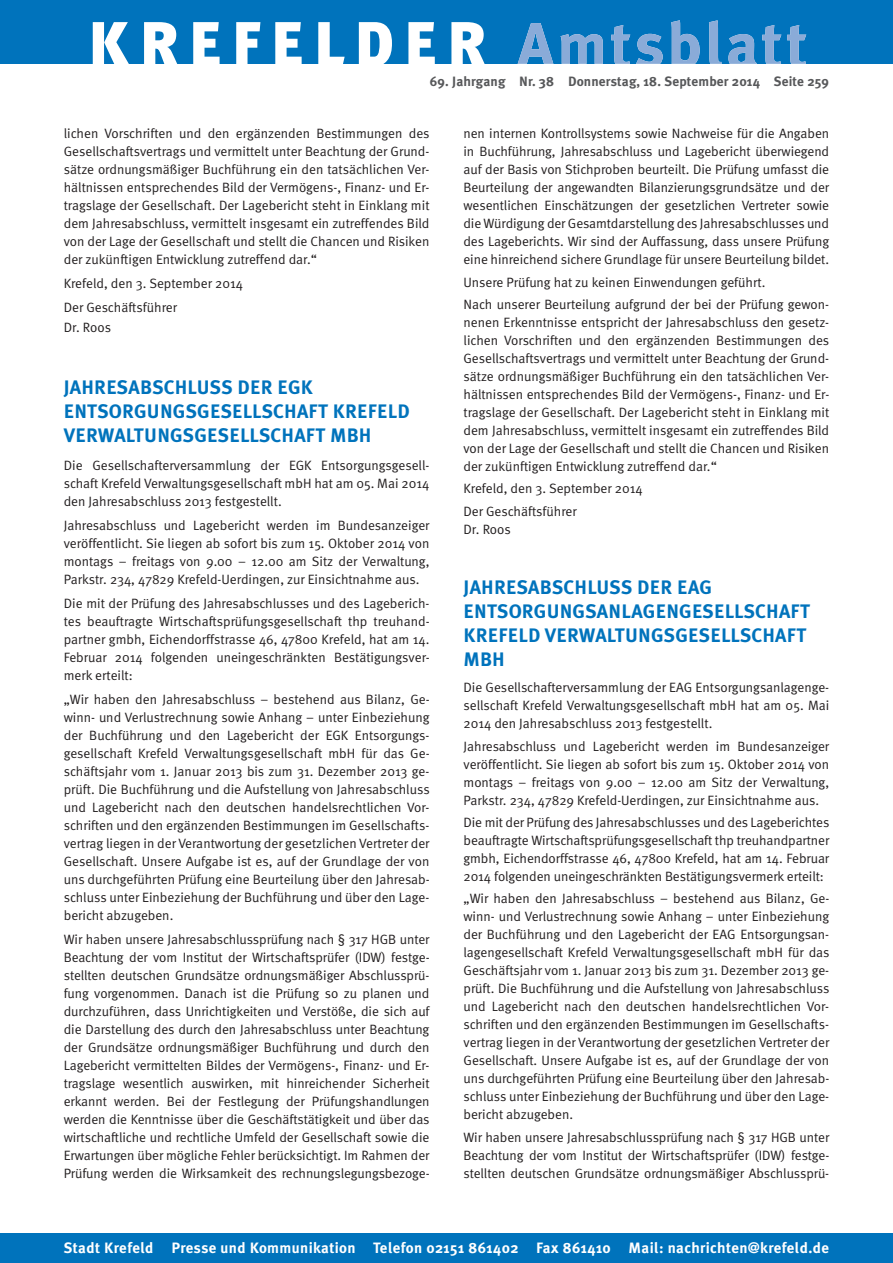
<style>
.page{position:relative;width:893px;height:1263px;background:#fff}
.page>*{position:absolute;margin:0;border:0;box-sizing:border-box;transform-origin:0 0}
.t1{font:700 19.5px/24px "Meta Plus";letter-spacing:.01em;color:#0073bc}
.t2{font:700 15px "Meta Plus";letter-spacing:.025em;color:#fff}
.t3{font:13.5px/18px "Meta Normal";color:#231f20;text-align:justify}
.t4{font:700 13.5px "Meta Plus";letter-spacing:.01em;color:#57585a}
</style>
<div class="page">
<div style="left:0;top:0;width:893px;height:64px;background:#0073bc"></div>
<svg style="left:93px;top:22px;width:392px;height:42px"></svg>
<svg style="left:517px;top:20px;width:289px;height:44px"></svg>
<div style="left:0;top:1233px;width:893px;height:30px;background:#0073bc"></div>
<p class="t4" style="left:430px;top:76px;width:401px">69. Jahrgang Nr. 38 Donnerstag, 18. September 2014 Seite 259</p>
<p class="t3" style="left:64px;top:124px;width:367px">lichen Vorschriften und den ergänzenden Bestimmungen des Gesellschaftsvertrags und vermittelt unter Beachtung der Grund&shy;sätze ordnungsmäßiger Buchführung ein den tatsächlichen Ver&shy;hältnissen entsprechendes Bild der Vermögens-, Finanz- und Er&shy;tragslage der Gesellschaft. Der Lagebericht steht in Einklang mit dem Jahresabschluss, vermittelt insgesamt ein zutreffendes Bild von der Lage der Gesellschaft und stellt die Chancen und Risiken der zukünftigen Entwicklung zutreffend dar.“</p>
<p class="t3" style="left:64px;top:271px;width:181px;line-height:23.9px">Krefeld, den 3. September 2014<br>Der Geschäftsführer</p>
<p class="t3" style="left:64px;top:318px;width:49px">Dr. Roos</p>
<h1 class="t1" style="left:64px;top:377px;width:347px">JAHRESABSCHLUSS DER EGK<br>ENTSORGUNGSGESELLSCHAFT KREFELD<br>VERWALTUNGSGESELLSCHAFT MBH</h1>
<p class="t3" style="left:64px;top:456px;width:367px">Die Gesellschafterversammlung der EGK Entsorgungsgesell&shy;schaft Krefeld Verwaltungsgesellschaft mbH hat am 05. Mai 2014 den Jahresabschluss 2013 festgestellt.</p>
<p class="t3" style="left:64px;top:516px;width:367px">Jahresabschluss und Lagebericht werden im Bundesanzeiger veröffentlicht. Sie liegen ab sofort bis zum 15. Oktober 2014 von montags – freitags von 9.00 – 12.00 am Sitz der Verwaltung, Parkstr. 234, 47829 Krefeld-Uerdingen, zur Einsichtnahme aus.</p>
<p class="t3" style="left:64px;top:594px;width:367px">Die mit der Prüfung des Jahresabschlusses und des Lageberich&shy;tes beauftragte Wirtschaftsprüfungsgesellschaft thp treuhand&shy;partner gmbh, Eichendorffstrasse 46, 47800 Krefeld, hat am 14.<br>Februar 2014 folgenden uneingeschränkten Bestätigungsver&shy;merk erteilt:</p>
<p class="t3" style="left:64px;top:690px;width:367px">„Wir haben den Jahresabschluss – bestehend aus Bilanz, Ge&shy;winn- und Verlustrechnung sowie Anhang – unter Einbeziehung der Buchführung und den Lagebericht der EGK Entsorgungs&shy;gesellschaft Krefeld Verwaltungsgesellschaft mbH für das Ge&shy;schäftsjahr vom 1. Januar 2013 bis zum 31. Dezember 2013 ge&shy;prüft. Die Buchführung und die Aufstellung von Jahresabschluss und Lagebericht nach den deutschen handelsrechtlichen Vor&shy;schriften und den ergänzenden Bestimmungen im Gesellschafts&shy;vertrag liegen in der Verantwortung der gesetzlichen Vertreter der Gesellschaft. Unsere Aufgabe ist es, auf der Grundlage der von uns durchgeführten Prüfung eine Beurteilung über den Jahresab&shy;schluss unter Einbeziehung der Buchführung und über den Lage&shy;bericht abzugeben.</p>
<p class="t3" style="left:64px;top:930px;width:367px">Wir haben unsere Jahresabschlussprüfung nach § 317 HGB unter Beachtung der vom Institut der Wirtschaftsprüfer (IDW) festge&shy;stellten deutschen Grundsätze ordnungsmäßiger Abschlussprü&shy;fung vorgenommen. Danach ist die Prüfung so zu planen und durchzuführen, dass Unrichtigkeiten und Verstöße, die sich auf die Darstellung des durch den Jahresabschluss unter Beachtung der Grundsätze ordnungsmäßiger Buchführung und durch den Lagebericht vermittelten Bildes der Vermögens-, Finanz- und Er&shy;tragslage wesentlich auswirken, mit hinreichender Sicherheit erkannt werden. Bei der Festlegung der Prüfungshandlungen werden die Kenntnisse über die Geschäftstätigkeit und über das wirtschaftliche und rechtliche Umfeld der Gesellschaft sowie die Erwartungen über mögliche Fehler berücksichtigt. Im Rahmen der Prüfung werden die Wirksamkeit des rechnungslegungsbezoge-</p>
<p class="t3" style="left:463px;top:124px;width:367px">nen internen Kontrollsystems sowie Nachweise für die Angaben in Buchführung, Jahresabschluss und Lagebericht überwiegend auf der Basis von Stichproben beurteilt. Die Prüfung umfasst die Beurteilung der angewandten Bilanzierungsgrundsätze und der wesentlichen Einschätzungen der gesetzlichen Vertreter sowie die Würdigung der Gesamtdarstellung des Jahresabschlusses und des Lageberichts. Wir sind der Auffassung, dass unsere Prüfung eine hinreichend sichere Grundlage für unsere Beurteilung bildet.</p>
<p class="t3" style="left:463px;top:270px;width:367px;line-height:22.4px">Unsere Prüfung hat zu keinen Einwendungen geführt.<br>Nach unserer Beurteilung aufgrund der bei der Prüfung gewon-</p>
<p class="t3" style="left:463px;top:313px;width:367px">nenen Erkenntnisse entspricht der Jahresabschluss den gesetz&shy;lichen Vorschriften und den ergänzenden Bestimmungen des Gesellschaftsvertrags und vermittelt unter Beachtung der Grund&shy;sätze ordnungsmäßiger Buchführung ein den tatsächlichen Ver&shy;hältnissen entsprechendes Bild der Vermögens-, Finanz- und Er&shy;tragslage der Gesellschaft. Der Lagebericht steht in Einklang mit dem Jahresabschluss, vermittelt insgesamt ein zutreffendes Bild von der Lage der Gesellschaft und stellt die Chancen und Risiken der zukünftigen Entwicklung zutreffend dar.“</p>
<p class="t3" style="left:463px;top:477px;width:181px;line-height:22.4px">Krefeld, den 3. September 2014<br>Der Geschäftsführer</p>
<p class="t3" style="left:463px;top:520px;width:49px">Dr. Roos</p>
<h1 class="t1" style="left:463px;top:576px;width:348px">JAHRESABSCHLUSS DER EAG<br>ENTSORGUNGSANLAGENGESELLSCHAFT<br>KREFELD VERWALTUNGSGESELLSCHAFT<br>MBH</h1>
<p class="t3" style="left:463px;top:678px;width:367px">Die Gesellschafterversammlung der EAG Entsorgungsanlagenge&shy;sellschaft Krefeld Verwaltungsgesellschaft mbH hat am 05. Mai 2014 den Jahresabschluss 2013 festgestellt.</p>
<p class="t3" style="left:463px;top:737px;width:367px">Jahresabschluss und Lagebericht werden im Bundesanzeiger veröffentlicht. Sie liegen ab sofort bis zum 15. Oktober 2014 von montags – freitags von 9.00 – 12.00 am Sitz der Verwaltung, Parkstr. 234, 47829 Krefeld-Uerdingen, zur Einsichtnahme aus.</p>
<p class="t3" style="left:463px;top:813px;width:367px">Die mit der Prüfung des Jahresabschlusses und des Lageberichtes beauftragte Wirtschaftsprüfungsgesellschaft thp treuhandpartner gmbh, Eichendorffstrasse 46, 47800 Krefeld, hat am 14. Februar 2014 folgenden uneingeschränkten Bestätigungsvermerk erteilt:</p>
<p class="t3" style="left:463px;top:890px;width:367px">„Wir haben den Jahresabschluss – bestehend aus Bilanz, Ge&shy;winn- und Verlustrechnung sowie Anhang – unter Einbeziehung der Buchführung und den Lagebericht der EAG Entsorgungsan&shy;lagengesellschaft Krefeld Verwaltungsgesellschaft mbH für das Geschäftsjahr vom 1. Januar 2013 bis zum 31. Dezember 2013 ge&shy;prüft. Die Buchführung und die Aufstellung von Jahresabschluss und Lagebericht nach den deutschen handelsrechtlichen Vor&shy;schriften und den ergänzenden Bestimmungen im Gesellschafts&shy;vertrag liegen in der Verantwortung der gesetzlichen Vertreter der Gesellschaft. Unsere Aufgabe ist es, auf der Grundlage der von uns durchgeführten Prüfung eine Beurteilung über den Jahresab&shy;schluss unter Einbeziehung der Buchführung und über den Lage&shy;bericht abzugeben.</p>
<p class="t3" style="left:463px;top:1128px;width:367px">Wir haben unsere Jahresabschlussprüfung nach § 317 HGB unter Beachtung der vom Institut der Wirtschaftsprüfer (IDW) festge&shy;stellten deutschen Grundsätze ordnungsmäßiger Abschlussprü-</p>
<p class="t2" style="left:64px;top:1242px;width:767px">Stadt Krefeld Presse und Kommunikation Telefon 02151 861402 Fax 861410 Mail: nachrichten@krefeld.de</p>
</div>
